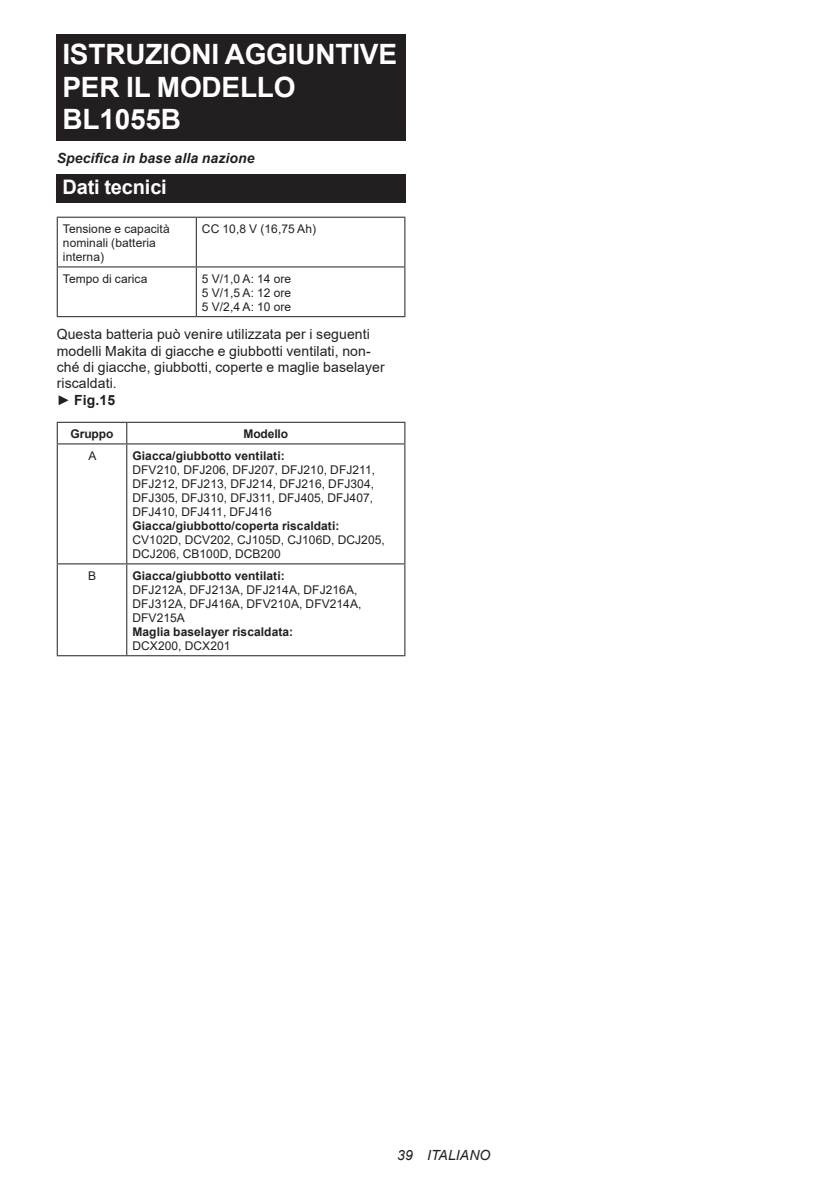
<style>
.page{position:relative;width:840px;height:1191px;background:#fff}
.page>*{position:absolute;margin:0;border:0;box-sizing:border-box;transform-origin:0 0}
.t1{font:700 28px/32.8px "Arial";letter-spacing:-.01em;color:#fff}
.t2{font:700 20px "Arial";letter-spacing:-.01em;color:#fff}
.t3{font:14px/16.4px "Arial";letter-spacing:.005em;color:#231f20}
.t4{font:italic 700 14px "Arial";letter-spacing:.005em;color:#231f20}
.t5{font:italic 14px "Arial";letter-spacing:.005em;color:#231f20}
.t6{font:12px/14px "Arial";letter-spacing:.005em;color:#231f20}
.t7{font:700 12px "Arial";letter-spacing:.005em;color:#231f20}
.s1{font-weight:700}
</style>
<div class="page">
<div style="left:57px;top:34px;width:348px;height:107px;background:#231f20"></div>
<div style="left:57px;top:174px;width:348px;height:28px;background:#231f20"></div>
<hr style="left:57px;top:217px;width:139px;height:1px;background:#231f20">
<hr style="left:57px;top:218px;width:1px;height:48px;background:#231f20">
<hr style="left:196px;top:217px;width:209px;height:1px;background:#231f20">
<hr style="left:196px;top:218px;width:1px;height:48px;background:#231f20">
<hr style="left:404px;top:218px;width:1px;height:48px;background:#231f20">
<hr style="left:57px;top:266px;width:139px;height:1px;background:#231f20">
<hr style="left:57px;top:267px;width:1px;height:49px;background:#231f20">
<hr style="left:196px;top:266px;width:209px;height:1px;background:#231f20">
<hr style="left:196px;top:267px;width:1px;height:49px;background:#231f20">
<hr style="left:404px;top:267px;width:1px;height:49px;background:#231f20">
<hr style="left:57px;top:316px;width:139px;height:1px;background:#231f20">
<hr style="left:196px;top:316px;width:209px;height:1px;background:#231f20">
<hr style="left:57px;top:422px;width:70px;height:1px;background:#231f20">
<svg style="left:57px;top:423px;width:1px;height:20px"></svg>
<hr style="left:127px;top:422px;width:278px;height:1px;background:#231f20">
<svg style="left:126px;top:423px;width:1px;height:20px"></svg>
<svg style="left:404px;top:423px;width:1px;height:20px"></svg>
<hr style="left:57px;top:443px;width:70px;height:1px;background:#231f20">
<hr style="left:57px;top:444px;width:1px;height:119px;background:#231f20">
<hr style="left:127px;top:443px;width:278px;height:1px;background:#231f20">
<hr style="left:126px;top:444px;width:1px;height:119px;background:#231f20">
<hr style="left:404px;top:444px;width:1px;height:119px;background:#231f20">
<hr style="left:57px;top:563px;width:70px;height:1px;background:#231f20">
<hr style="left:57px;top:564px;width:1px;height:91px;background:#231f20">
<hr style="left:127px;top:563px;width:278px;height:1px;background:#231f20">
<hr style="left:126px;top:564px;width:1px;height:91px;background:#231f20">
<hr style="left:404px;top:564px;width:1px;height:91px;background:#231f20">
<hr style="left:57px;top:655px;width:70px;height:1px;background:#231f20">
<hr style="left:127px;top:655px;width:278px;height:1px;background:#231f20">
<h1 class="t1" style="left:62px;top:38px;width:336px">ISTRUZIONI AGGIUNTIVE<br>PER IL MODELLO<br>BL1055B</h1>
<p class="t4" style="left:57px;top:148px;width:199px">Specifica in base alla nazione</p>
<h2 class="t2" style="left:62px;top:173px;width:106px">Dati tecnici</h2>
<p class="t6" style="left:63px;top:222px;width:108px">Tensione e capacità nominali (batteria interna)</p>
<p class="t6" style="left:202px;top:222px;width:116px">CC 10,8 V (16,75 Ah)</p>
<p class="t6" style="left:63px;top:272px;width:86px">Tempo di carica</p>
<p class="t6" style="left:202px;top:272px;width:91px;text-align:justify">5 V/1,0 A: 14 ore 5 V/1,5 A: 12 ore 5 V/2,4 A: 10 ore</p>
<p class="t3" style="left:57px;top:326px;width:329px">Questa batteria può venire utilizzata per i seguenti modelli Makita di giacche e giubbotti ventilati, non&shy;ché di giacche, giubbotti, coperte e maglie baselayer riscaldati.<br>► <span class="s1">Fig.15</span></p>
<p class="t7" style="left:71px;top:425px;width:44px">Gruppo</p>
<p class="t7" style="left:243px;top:425px;width:46px">Modello</p>
<p class="t6" style="left:88px;top:448px;width:10px">A</p>
<p class="t7" style="left:132px;top:447px;width:154px">Giacca/giubbotto ventilati:</p>
<p class="t6" style="left:132px;top:462px;width:244px">DFV210, DFJ206, DFJ207, DFJ210, DFJ211, DFJ212, DFJ213, DFJ214, DFJ216, DFJ304, DFJ305, DFJ310, DFJ311, DFJ405, DFJ407, DFJ410, DFJ411, DFJ416</p>
<p class="t7" style="left:132px;top:517px;width:208px">Giacca/giubbotto/coperta riscaldati:</p>
<p class="t6" style="left:132px;top:533px;width:254px">CV102D, DCV202, CJ105D, CJ106D, DCJ205,<br>DCJ206, CB100D, DCB200</p>
<p class="t6" style="left:88px;top:568px;width:10px">B</p>
<p class="t7" style="left:132px;top:567px;width:154px">Giacca/giubbotto ventilati:</p>
<p class="t6" style="left:132px;top:582px;width:230px">DFJ212A, DFJ213A, DFJ214A, DFJ216A,<br>DFJ312A, DFJ416A, DFV210A, DFV214A,<br>DFV215A</p>
<p class="t7" style="left:132px;top:623px;width:162px">Maglia baselayer riscaldata:</p>
<p class="t6" style="left:132px;top:639px;width:99px">DCX200, DCX201</p>
<p class="t5" style="left:397px;top:1146px;width:95px">39 ITALIANO</p>
</div>
